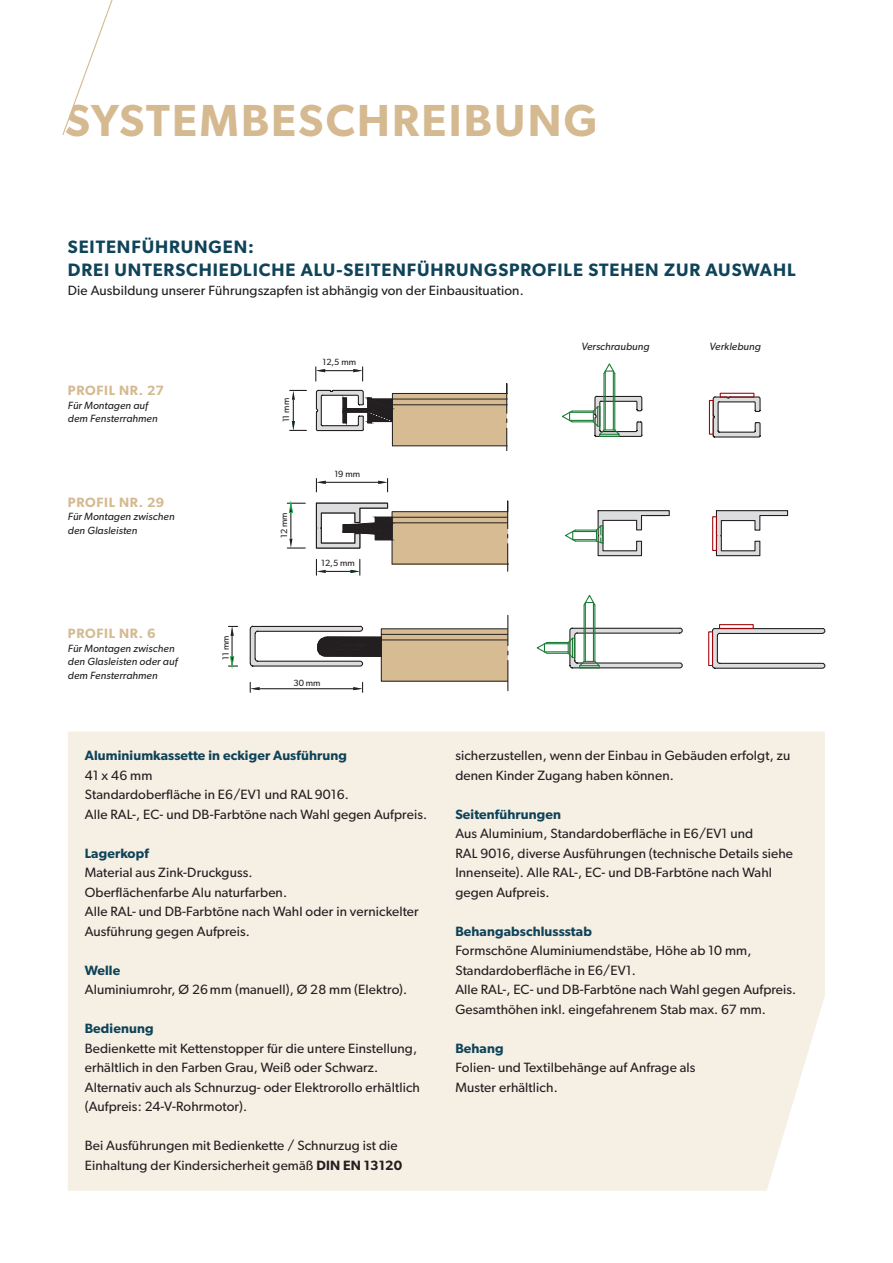
<style>
.page{position:relative;width:893px;height:1263px;background:#fff}
.page>*{position:absolute;margin:0;border:0;box-sizing:border-box;transform-origin:0 0}
.t1{font:600 45px "Gibson";letter-spacing:.05em;color:#d5ba91}
.t2{font:600 18px/22.5px "Gibson";letter-spacing:.05em;color:#0f4359}
.t3{font:13.5px/19.5px "Gibson";letter-spacing:.01em;color:#231f20}
.t4{font:600 13.5px "Gibson";letter-spacing:.01em;color:#0f4359}
.t5{font:600 13.5px "Gibson";letter-spacing:.05em;color:#d5ba91}
.t6{font:italic 10.5px/13.5px "Gibson";letter-spacing:.01em;color:#231f20}
.t7{font:9px "Gibson";color:#231f20}
.s1{font-weight:600}
</style>
<div class="page">
<div style="left:68px;top:732px;width:757px;height:459px;background:#f5efe4"></div>
<svg style="left:62px;top:0;width:51px;height:135px"></svg>
<svg style="left:315px;top:367px;width:193px;height:83px"></svg>
<svg style="left:290px;top:390px;width:16px;height:41px"></svg>
<hr style="left:326px;top:482px;width:52px;height:1px;background:#231f20">
<svg style="left:378px;top:479px;width:10px;height:13px"></svg>
<svg style="left:316px;top:479px;width:10px;height:13px"></svg>
<svg style="left:287px;top:502px;width:18px;height:47px"></svg>
<svg style="left:315px;top:501px;width:193px;height:74px"></svg>
<div style="left:382px;top:629px;width:126px;height:53px;background:#d7bb92"></div>
<hr style="left:231px;top:636px;width:2px;height:21px;background:#231f20">
<svg style="left:228px;top:626px;width:10px;height:10px"></svg>
<svg style="left:228px;top:656px;width:10px;height:11px"></svg>
<hr style="left:260px;top:688px;width:93px;height:1px;background:#231f20">
<svg style="left:250px;top:682px;width:10px;height:10px"></svg>
<svg style="left:353px;top:682px;width:10px;height:10px"></svg>
<hr style="left:381px;top:639px;width:127px;height:1px;background:#231f20">
<hr style="left:381px;top:634px;width:127px;height:1px;background:#231f20">
<div style="left:381px;top:628px;width:127px;height:54px;border:1px solid #231f20"></div>
<hr style="left:507px;top:615px;width:1px;height:31px;background:#231f20">
<hr style="left:507px;top:660px;width:1px;height:31px;background:#231f20">
<svg style="left:249px;top:625px;width:133px;height:42px"></svg>
<div style="left:323px;top:656px;width:58px;height:1px;border:1px solid #231f20"></div>
<svg style="left:711px;top:627px;width:115px;height:42px"></svg>
<div style="left:708px;top:631px;width:5px;height:35px;border:1px solid #9d070d"></div>
<div style="left:719px;top:624px;width:35px;height:5px;border:1px solid #9d070d"></div>
<svg style="left:565px;top:510px;width:105px;height:47px"></svg>
<svg style="left:712px;top:396px;width:49px;height:42px"></svg>
<div style="left:709px;top:400px;width:5px;height:35px;border:1px solid #9d070d"></div>
<div style="left:720px;top:393px;width:34px;height:5px;border:1px solid #9d070d"></div>
<svg style="left:715px;top:510px;width:74px;height:47px"></svg>
<div style="left:712px;top:516px;width:5px;height:35px;border:1px solid #9d070d"></div>
<hr style="left:614px;top:374px;width:1px;height:56px;background:#1b7d34">
<hr style="left:603px;top:374px;width:1px;height:56px;background:#1b7d34">
<hr style="left:605px;top:371px;width:1px;height:59px;background:#1b7d34">
<hr style="left:613px;top:371px;width:1px;height:59px;background:#1b7d34">
<svg style="left:603px;top:363px;width:13px;height:12px"></svg>
<svg style="left:562px;top:395px;width:81px;height:42px"></svg>
<hr style="left:594px;top:605px;width:1px;height:56px;background:#1b7d34">
<hr style="left:583px;top:605px;width:2px;height:56px;background:#1b7d34">
<hr style="left:585px;top:603px;width:1px;height:58px;background:#1b7d34">
<hr style="left:593px;top:603px;width:1px;height:58px;background:#1b7d34">
<svg style="left:536px;top:627px;width:147px;height:42px"></svg>
<svg style="left:583px;top:594px;width:13px;height:13px"></svg>
<h1 class="t1" style="left:65px;top:105px;width:533px">SYSTEMBESCHREIBUNG</h1>
<h2 class="t2" style="left:68px;top:238px;width:729px">SEITENFÜHRUNGEN:<br>DREI UNTERSCHIEDLICHE ALU-SEITENFÜHRUNGSPROFILE STEHEN ZUR AUSWAHL</h2>
<p class="t3" style="left:68px;top:282px;width:457px">Die Ausbildung unserer Führungszapfen ist abhängig von der Einbausituation.</p>
<p class="t5" style="left:68px;top:386px;width:98px">PROFIL NR. 27</p>
<p class="t6" style="left:68px;top:399px;width:91px">Für Montagen auf dem Fensterrahmen</p>
<p class="t5" style="left:68px;top:498px;width:98px">PROFIL NR. 29</p>
<p class="t6" style="left:68px;top:511px;width:108px">Für Montagen zwischen den Glasleisten</p>
<p class="t5" style="left:68px;top:629px;width:89px">PROFIL NR. 6</p>
<p class="t6" style="left:68px;top:642px;width:111px">Für Montagen zwischen den Glasleisten oder auf dem Fensterrahmen</p>
<p class="t7" style="left:223px;top:660px;width:26px;rotate:-90deg">11 mm</p>
<p class="t7" style="left:283px;top:422px;width:26px;rotate:-90deg">11 mm</p>
<p class="t7" style="left:281px;top:538px;width:27px;rotate:-90deg">12 mm</p>
<p class="t7" style="left:322px;top:359px;width:35px">12,5 mm</p>
<p class="t7" style="left:334px;top:471px;width:27px">19 mm</p>
<p class="t7" style="left:321px;top:560px;width:35px">12,5 mm</p>
<p class="t7" style="left:293px;top:679px;width:29px">30 mm</p>
<p class="t4" style="left:85px;top:751px;width:264px">Aluminiumkassette in eckiger Ausführung</p>
<p class="t3" style="left:85px;top:767px;width:344px">41 x 46 mm<br>Standardoberfläche in E6/EV1 und RAL 9016.<br>Alle RAL-, EC- und DB-Farbtöne nach Wahl gegen Aufpreis.</p>
<p class="t4" style="left:85px;top:849px;width:66px">Lagerkopf</p>
<p class="t3" style="left:85px;top:864px;width:335px">Material aus Zink-Druckguss.<br>Oberflächenfarbe Alu naturfarben.<br>Alle RAL- und DB-Farbtöne nach Wahl oder in vernickelter Ausführung gegen Aufpreis.</p>
<p class="t4" style="left:85px;top:966px;width:37px">Welle</p>
<p class="t3" style="left:85px;top:981px;width:324px">Aluminiumrohr, Ø 26 mm (manuell), Ø 28 mm (Elektro).</p>
<p class="t4" style="left:85px;top:1024px;width:70px">Bedienung</p>
<p class="t3" style="left:85px;top:1040px;width:337px">Bedienkette mit Kettenstopper für die untere Einstellung, erhältlich in den Farben Grau, Weiß oder Schwarz.<br>Alternativ auch als Schnurzug- oder Elektrorollo erhältlich (Aufpreis: 24-V-Rohrmotor).</p>
<p class="t3" style="left:85px;top:1137px;width:319px">Bei Ausführungen mit Bedienkette / Schnurzug ist die<br>Einhaltung der Kindersicherheit gemäß <span class="s1">DIN EN 13120</span></p>
<p class="t6" style="left:581px;top:340px;width:70px">Verschraubung</p>
<p class="t6" style="left:709px;top:340px;width:53px">Verklebung</p>
<p class="t3" style="left:455px;top:747px;width:336px">sicherzustellen, wenn der Einbau in Gebäuden erfolgt, zu denen Kinder Zugang haben können.</p>
<p class="t4" style="left:455px;top:810px;width:107px">Seitenführungen</p>
<p class="t3" style="left:455px;top:825px;width:339px">Aus Aluminium, Standardoberfläche in E6/EV1 und<br>RAL 9016, diverse Ausführungen (technische Details siehe Innenseite). Alle RAL-, EC- und DB-Farbtöne nach Wahl gegen Aufpreis.</p>
<p class="t4" style="left:455px;top:927px;width:138px">Behangabschlussstab</p>
<p class="t3" style="left:455px;top:942px;width:342px">Formschöne Aluminiumendstäbe, Höhe ab 10 mm, Standardoberfläche in E6/EV1.<br>Alle RAL-, EC- und DB-Farbtöne nach Wahl gegen Aufpreis.<br>Gesamthöhen inkl. eingefahrenem Stab max. 67 mm.</p>
<p class="t4" style="left:455px;top:1044px;width:50px">Behang</p>
<p class="t3" style="left:455px;top:1059px;width:242px">Folien- und Textilbehänge auf Anfrage als<br>Muster erhältlich.</p>
</div>
